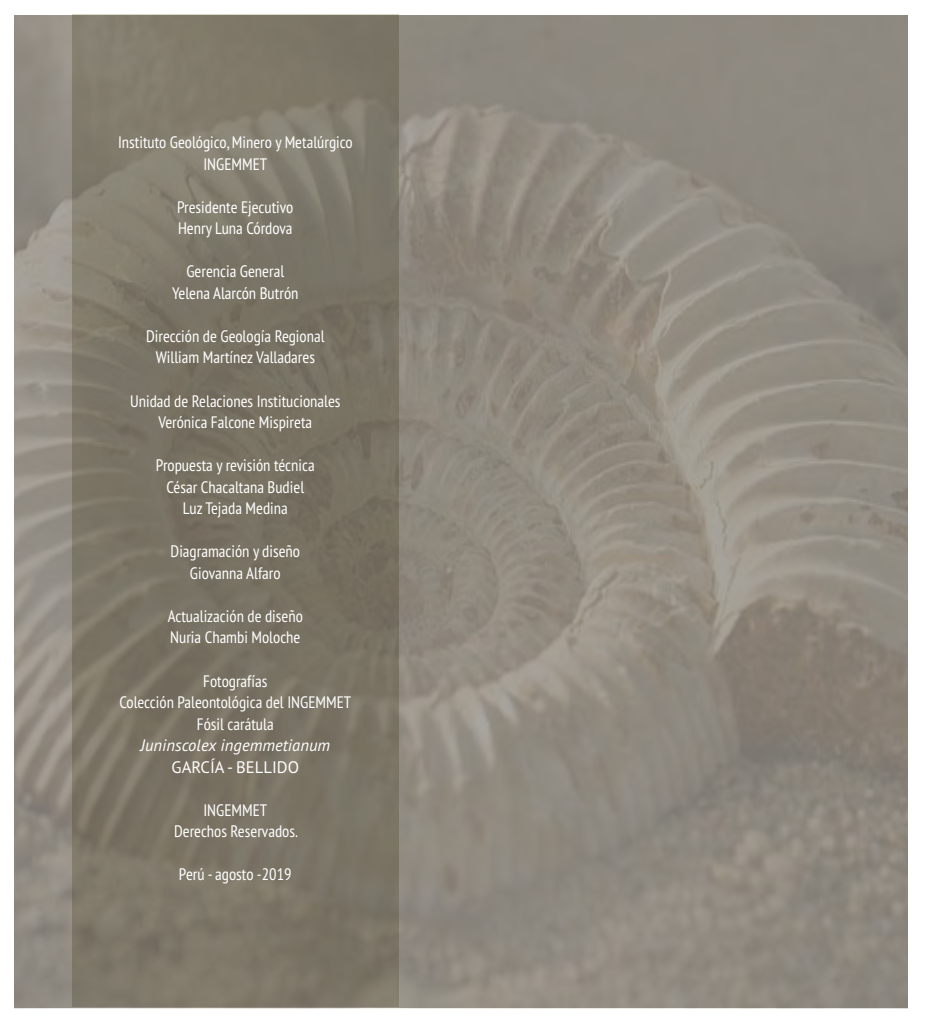
<style>
.page{position:relative;width:925px;height:1024px;background:#fff}
.page>*{position:absolute;margin:0;border:0;box-sizing:border-box;transform-origin:0 0}
.t1{font:condensed 16.62px/21.5px "PT Sans";color:#fff;text-align:center}
.t2{font:italic 16.62px "PT Sans";color:#fff}
.t3{font:16.62px "PT Sans";color:#fff}
</style>
<div class="page">
<img style="left:14px;top:16px;width:893px;height:992px">
<div style="left:73px;top:14px;width:325px;height:992px;background:#a7a384;opacity:.43"></div>
<p class="t1" style="left:118px;top:133px;width:236px">Instituto Geológico, Minero y Metalúrgico<br>INGEMMET</p>
<p class="t1" style="left:177px;top:198px;width:118px;text-align:left">Presidente Ejecutivo<br>Henry Luna Córdova</p>
<p class="t1" style="left:172px;top:262px;width:128px">Gerencia General<br>Yelena Alarcón Butrón</p>
<p class="t1" style="left:146px;top:327px;width:180px">Dirección de Geología Regional<br>William Martínez Valladares</p>
<p class="t1" style="left:130px;top:391px;width:212px">Unidad de Relaciones Institucionales<br>Verónica Falcone Mispireta</p>
<p class="t1" style="left:156px;top:456px;width:160px">Propuesta y revisión técnica<br>César Chacaltana Budiel<br>Luz Tejada Medina</p>
<p class="t1" style="left:171px;top:542px;width:131px">Diagramación y diseño<br>Giovanna Alfaro</p>
<p class="t1" style="left:168px;top:607px;width:137px;text-align:left">Actualización de diseño<br>Nuria Chambi Moloche</p>
<p class="t1" style="left:119px;top:671px;width:233px">Fotografías<br>Colección Paleontológica del INGEMMET<br>Fósil carátula</p>
<p class="t2" style="left:140px;top:738px;width:191px">Juninscolex ingemmetianum</p>
<p class="t3" style="left:171px;top:760px;width:129px">GARCÍA - BELLIDO</p>
<p class="t1" style="left:174px;top:801px;width:125px">INGEMMET<br>Derechos Reservados.</p>
<p class="t1" style="left:179px;top:865px;width:114px">Perú - agosto -2019</p>
</div>
